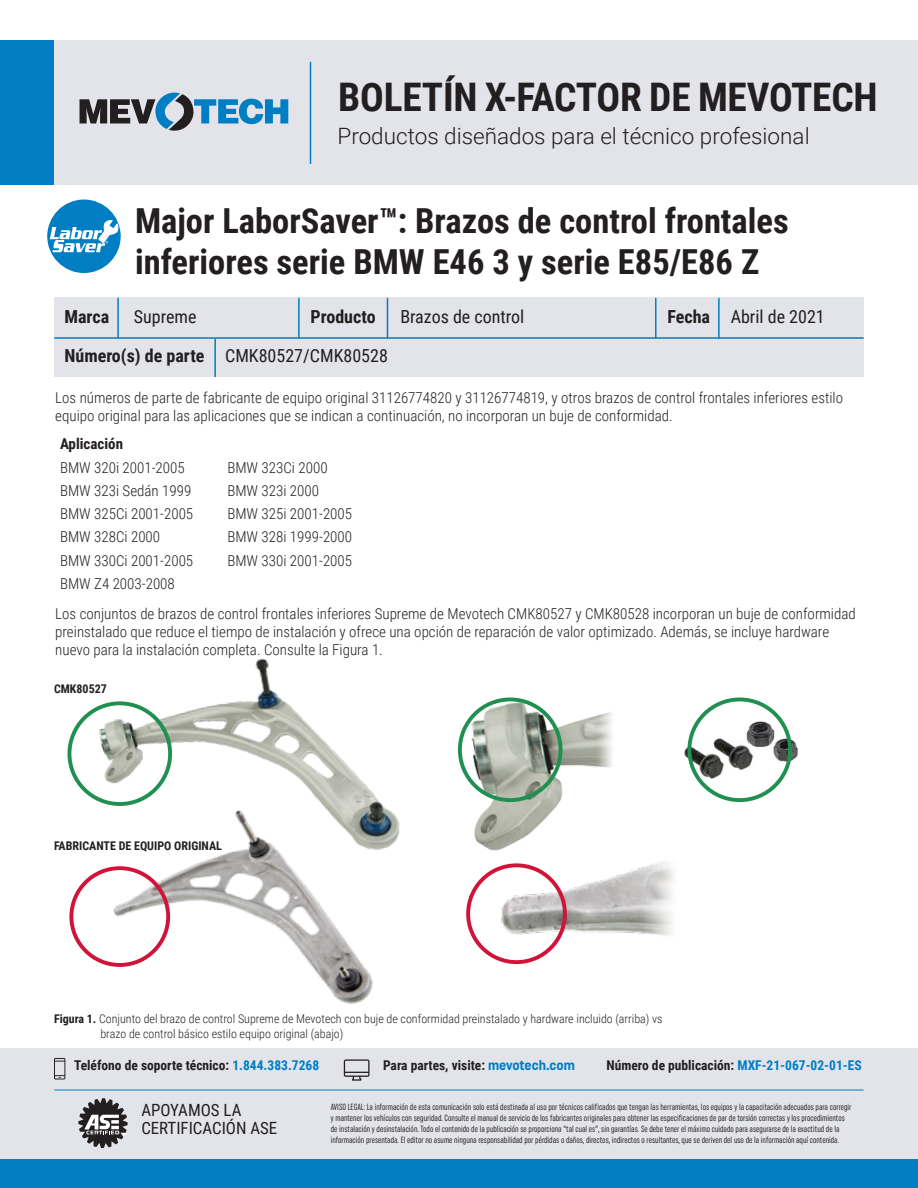
<style>
.page{position:relative;width:918px;height:1188px;background:#fff}
.page>*{position:absolute;margin:0;border:0;box-sizing:border-box;transform-origin:0 0}
.t1{font:700 39.3px "Roboto Condensed";letter-spacing:-.005em;color:#231f20}
.t2{font:700 34.5px/41.4px "Roboto Condensed";color:#231f20}
.t3{font:300 22.5px "Roboto";color:#231f20}
.t4{font:18px "Roboto Condensed";color:#231f20}
.t5{font:700 18px "Roboto Condensed";color:#231f20}
.t6{font:16.8px/18px "Roboto Condensed";color:#231f20}
.t7{font:300 15px/18px "Roboto Condensed";color:#231f20}
.t8{font:700 15px "Roboto Condensed";color:#231f20}
.t9{font:700 13.5px "Roboto Condensed";color:#231f20}
.t10{font:300 12px/15px "Roboto Condensed";color:#231f20}
.t11{font:700 12px "Roboto Condensed";color:#231f20}
.t12{font:extra-condensed 9px/10.8px "Uniform";color:#231f20}
.s1{font-weight:700}
.s2{color:#007ec4}
.s3{font-family:"Uniform Condensed";font-size:14.25px;color:#007ec4}
</style>
<div class="page">
<div style="left:44px;top:40px;width:874px;height:145px;background:#e2e4e9"></div>
<div style="left:0;top:40px;width:54px;height:145px;background:#007ec4"></div>
<hr style="left:310px;top:62px;width:1px;height:101px;background:#007ec4">
<svg style="left:80px;top:93px;width:208px;height:38px"></svg>
<img style="left:82px;top:659px;width:271px;height:112px">
<img style="left:68px;top:771px;width:367px;height:278px">
<img style="left:459px;top:697px;width:153px;height:148px">
<img style="left:481px;top:843px;width:193px;height:122px">
<img style="left:684px;top:721px;width:114px;height:63px">
<div style="left:47px;top:200px;width:74px;height:73px;background:#007ec4;border-radius:50%"></div>
<svg style="left:49px;top:220px;width:70px;height:32px"></svg>
<div style="left:54px;top:298px;width:810px;height:79px;background:#e2e4e9"></div>
<hr style="left:298px;top:298px;width:2px;height:40px;background:#007ec4">
<hr style="left:655px;top:298px;width:2px;height:40px;background:#007ec4">
<hr style="left:387px;top:298px;width:1px;height:40px;background:#007ec4">
<hr style="left:718px;top:298px;width:2px;height:40px;background:#007ec4">
<hr style="left:117px;top:298px;width:2px;height:40px;background:#007ec4">
<hr style="left:55px;top:337px;width:808px;height:2px;background:#007ec4">
<hr style="left:214px;top:339px;width:2px;height:37px;background:#007ec4">
<div style="left:68px;top:701px;width:104px;height:105px;border:4px solid #1f9050;border-radius:50%"></div>
<div style="left:458px;top:698px;width:104px;height:104px;border:4px solid #1f9050;border-radius:50%"></div>
<div style="left:687px;top:698px;width:105px;height:104px;border:4px solid #1f9050;border-radius:50%"></div>
<div style="left:69px;top:866px;width:101px;height:101px;border:4px solid #d11337;border-radius:50%"></div>
<div style="left:466px;top:863px;width:101px;height:101px;border:4px solid #d11337;border-radius:50%"></div>
<div style="left:0;top:1049px;width:918px;height:139px;background:#e2e4e9"></div>
<div style="left:0;top:1160px;width:918px;height:28px;background:#007ec4"></div>
<svg style="left:78px;top:1098px;width:50px;height:50px"></svg>
<svg style="left:54px;top:1058px;width:11px;height:21px"></svg>
<svg style="left:344px;top:1059px;width:26px;height:22px"></svg>
<hr style="left:55px;top:1090px;width:808px;height:1px;background:#007ec4">
<p class="t1" style="left:338px;top:70px;width:541px">BOLETÍN X-FACTOR DE MEVOTECH</p>
<p class="t3" style="left:338px;top:120px;width:474px">Productos diseñados para el técnico profesional</p>
<p class="t2" style="left:135px;top:199px;width:655px">Major LaborSaver™: Brazos de control frontales inferiores serie BMW E46 3 y serie E85/E86 Z</p>
<p class="t5" style="left:64px;top:304px;width:46px">Marca</p>
<p class="t4" style="left:134px;top:304px;width:64px">Supreme</p>
<p class="t5" style="left:310px;top:304px;width:67px">Producto</p>
<p class="t4" style="left:400px;top:304px;width:125px">Brazos de control</p>
<p class="t4" style="left:668px;top:304px;width:159px"><span class="s1">Fecha</span> Abril de 2021</p>
<p class="t4" style="left:64px;top:343px;width:325px"><span class="s1">Número(s) de parte</span> CMK80527/CMK80528</p>
<p class="t7" style="left:55px;top:388px;width:789px">Los números de parte de fabricante de equipo original 31126774820 y 31126774819, y otros brazos de control frontales inferiores estilo equipo original para las aplicaciones que se indican a continuación, no incorporan un buje de conformidad.</p>
<p class="t8" style="left:60px;top:433px;width:65px">Aplicación</p>
<p class="t7" style="left:60px;top:458px;width:126px">BMW 320i 2001-2005</p>
<p class="t7" style="left:227px;top:458px;width:102px">BMW 323Ci 2000</p>
<p class="t7" style="left:60px;top:481px;width:133px">BMW 323i Sedán 1999</p>
<p class="t7" style="left:227px;top:481px;width:93px">BMW 323i 2000</p>
<p class="t7" style="left:60px;top:504px;width:135px">BMW 325Ci 2001-2005</p>
<p class="t7" style="left:227px;top:504px;width:126px">BMW 325i 2001-2005</p>
<p class="t7" style="left:60px;top:527px;width:102px">BMW 328Ci 2000</p>
<p class="t7" style="left:227px;top:527px;width:126px">BMW 328i 1999-2000</p>
<p class="t7" style="left:60px;top:551px;width:135px">BMW 330Ci 2001-2005</p>
<p class="t7" style="left:227px;top:551px;width:126px">BMW 330i 2001-2005</p>
<p class="t7" style="left:60px;top:574px;width:116px">BMW Z4 2003-2008</p>
<p class="t7" style="left:55px;top:604px;width:802px">Los conjuntos de brazos de control frontales inferiores Supreme de Mevotech CMK80527 y CMK80528 incorporan un buje de conformidad preinstalado que reduce el tiempo de instalación y ofrece una opción de reparación de valor optimizado. Además, se incluye hardware nuevo para la instalación completa. Consulte la Figura 1.</p>
<p class="t11" style="left:54px;top:681px;width:54px">CMK80527</p>
<p class="t11" style="left:54px;top:837px;width:169px">FABRICANTE DE EQUIPO ORIGINAL</p>
<p class="t10" style="left:100px;top:1011px;width:564px;text-indent:-46px"><span class="s1">Figura 1.</span> Conjunto del brazo de control Supreme de Mevotech con buje de conformidad preinstalado y hardware incluido (arriba) vs brazo de control básico estilo equipo original (abajo)</p>
<p class="t9" style="left:74px;top:1055px;width:247px">Teléfono de soporte técnico: <span class="s2">1.844.383.7268</span></p>
<p class="t9" style="left:383px;top:1055px;width:193px">Para partes, visite: <span class="s3">mevotech.com</span></p>
<p class="t9" style="left:607px;top:1055px;width:257px">Número de publicación: <span class="s2">MXF-21-067-02-01-ES</span></p>
<p class="t6" style="left:141px;top:1101px;width:137px">APOYAMOS LA<br>CERTIFICACIÓN ASE</p>
<p class="t12" style="left:331px;top:1102px;width:522px">AVISO LEGAL: La información de esta comunicación solo está destinada al uso por técnicos calificados que tengan las herramientas, los equipos y la capacitación adecuados para corregir y mantener los vehículos con seguridad. Consulte el manual de servicio de los fabricantes originales para obtener las especificaciones de par de torsión correctas y los procedimientos de instalación y desinstalación. Todo el contenido de la publicación se proporciona “tal cual es”, sin garantías. Se debe tener el máximo cuidado para asegurarse de la exactitud de la información presentada. El editor no asume ninguna responsabilidad por pérdidas o daños, directos, indirectos o resultantes, que se deriven del uso de la información aquí contenida.</p>
</div>
